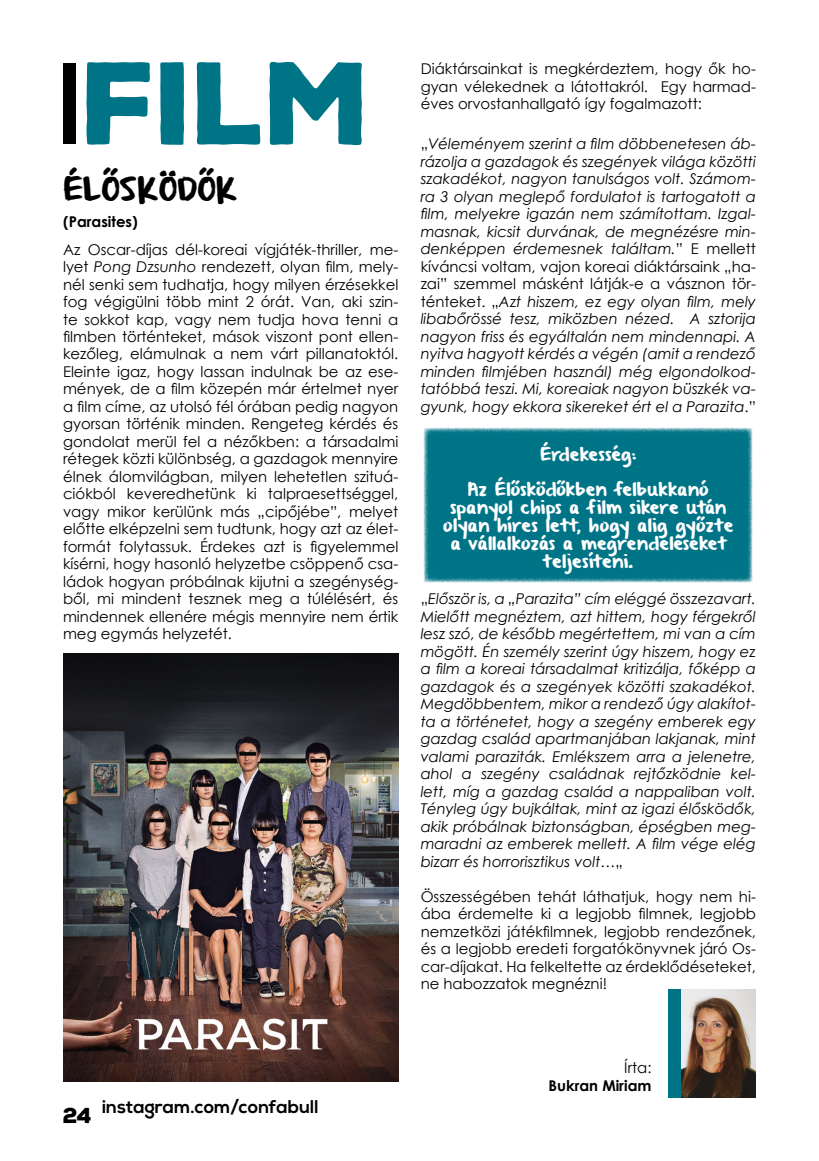
<style>
.page{position:relative;width:819px;height:1161px;background:#fff}
.page>*{position:absolute;margin:0;border:0;box-sizing:border-box;transform-origin:0 0}
.t1{font:900 113.75px "Nexa Rust Sans";color:#007487}
.t2{font:26.25px "From Where You Are";color:#000}
.t3{font:700 18.38px "Nexa";color:#000}
.t4{font:italic 14.88px/17.5px "Century Gothic";color:#000;text-align:justify}
.t5{font:14.88px/17.5px "Century Gothic";color:#000;text-align:justify}
.t6{font:14.88px/17.8px "From Where You Are";letter-spacing:.015em;color:#fff;text-align:center}
.t7{font:700 14.88px "Century Gothic";color:#000}
.s1{font-style:italic}
.s2{font-style:normal}
.s3{font-family:"Nexa Rust Sans";font-weight:900;font-size:21px}
</style>
<div class="page">
<div style="left:668px;top:989px;width:13px;height:109px;background:#007487"></div>
<div style="left:63px;top:63px;width:12px;height:81px;background:#000"></div>
<img style="left:63px;top:653px;width:335px;height:428px">
<div style="left:420px;top:424px;width:336px;height:161px;background:#007487"></div>
<img style="left:681px;top:989px;width:75px;height:109px">
<h1 class="t1" style="left:82px;top:26px;width:292px">film</h1>
<h2 class="t2" style="left:63px;top:177px;width:176px">ÉLŐSKÖDŐK</h2>
<p class="t7" style="left:63px;top:211px;width:76px">(Parasites)</p>
<p class="t5" style="left:63px;top:240px;width:337px">Az Oscar-díjas dél-koreai vígjáték-thriller, me&shy;lyet <span class="s1">Pong Dzsunho</span> rendezett, olyan film, mely&shy;nél senki sem tudhatja, hogy milyen érzésekkel fog végigülni több mint 2 órát. Van, aki szin&shy;te sokkot kap, vagy nem tudja hova tenni a filmben történteket, mások viszont pont ellen&shy;kezőleg, elámulnak a nem várt pillanatoktól.<br>Eleinte igaz, hogy lassan indulnak be az ese&shy;mények, de a film közepén már értelmet nyer a film címe, az utolsó fél órában pedig nagyon gyorsan történik minden. Rengeteg kérdés és gondolat merül fel a nézőkben: a társadalmi rétegek közti különbség, a gazdagok mennyire élnek álomvilágban, milyen lehetetlen szituá&shy;ciókból keveredhetünk ki talpraesettséggel, vagy mikor kerülünk más „cipőjébe”, melyet előtte elképzelni sem tudtunk, hogy azt az élet&shy;formát folytassuk. Érdekes azt is figyelemmel kísérni, hogy hasonló helyzetbe csöppenő csa&shy;ládok hogyan próbálnak kijutni a szegénység&shy;ből, mi mindent tesznek meg a túlélésért, és mindennek ellenére mégis mennyire nem értik meg egymás helyzetét.</p>
<p class="t5" style="left:420px;top:60px;width:337px">Diáktársainkat is megkérdeztem, hogy ők ho&shy;gyan vélekednek a látottakról. Egy harmad&shy;éves orvostanhallgató így fogalmazott:</p>
<p class="t4" style="left:420px;top:135px;width:337px"><span class="s2">„</span>Véleményem szerint a film döbbenetesen áb&shy;rázolja a gazdagok és szegények világa közötti szakadékot, nagyon tanulságos volt. Számom&shy;ra 3 olyan meglepő fordulatot is tartogatott a film, melyekre igazán nem számítottam. Izgal&shy;masnak, kicsit durvának, de megnézésre min&shy;denképpen érdemesnek találtam.<span class="s2">” E mellett kíváncsi voltam, vajon koreai diáktársaink „ha&shy;zai” szemmel másként látják-e a vásznon tör&shy;ténteket. „</span>Azt hiszem, ez egy olyan film, mely libabőrössé tesz, miközben nézed. A sztorija nagyon friss és egyáltalán nem mindennapi. A nyitva hagyott kérdés a végén (amit a rendező minden filmjében használ) még elgondolkod&shy;tatóbbá teszi. Mi, koreaiak nagyon büszkék va&shy;gyunk, hogy ekkora sikereket ért el a Parazita<span class="s2">.”</span></p>
<p class="t6" style="left:540px;top:447px;width:98px">Érdekesség:</p>
<p class="t6" style="left:443px;top:482px;width:291px">Az Élősködőkben felbukkanó spanyol chips a film sikere után olyan híres lett, hogy alig győzte a vállalkozás a megrendeléseket teljesíteni.</p>
<p class="t4" style="left:420px;top:590px;width:337px"><span class="s2">„</span>Először is, a „Parazita” cím eléggé összezavart.<br>Mielőtt megnéztem, azt hittem, hogy férgekről lesz szó, de később megértettem, mi van a cím mögött. Én személy szerint úgy hiszem, hogy ez a film a koreai társadalmat kritizálja, főképp a gazdagok és a szegények közötti szakadékot.<br>Megdöbbentem, mikor a rendező úgy alakítot&shy;ta a történetet, hogy a szegény emberek egy gazdag család apartmanjában lakjanak, mint valami paraziták. Emlékszem arra a jelenetre, ahol a szegény családnak rejtőzködnie kel&shy;lett, míg a gazdag család a nappaliban volt.<br>Tényleg úgy bujkáltak, mint az igazi élősködők, akik próbálnak biztonságban, épségben meg&shy;maradni az emberek mellett. A film vége elég bizarr és horrorisztikus volt…<span class="s2">„</span></p>
<p class="t5" style="left:420px;top:887px;width:337px">Összességében tehát láthatjuk, hogy nem hi&shy;ába érdemelte ki a legjobb filmnek, legjobb nemzetközi játékfilmnek, legjobb rendezőnek, és a legjobb eredeti forgatókönyvnek járó Os&shy;car-díjakat. Ha felkeltette az érdeklődéseteket, ne habozzatok megnézni!</p>
<p class="t3" style="left:63px;top:1096px;width:257px"><span class="s3">24</span> instagram.com/confabull</p>
<p class="t5" style="left:624px;top:1059px;width:29px">Írta:</p>
<p class="t7" style="left:548px;top:1074px;width:104px">Bukran Miriam</p>
</div>
